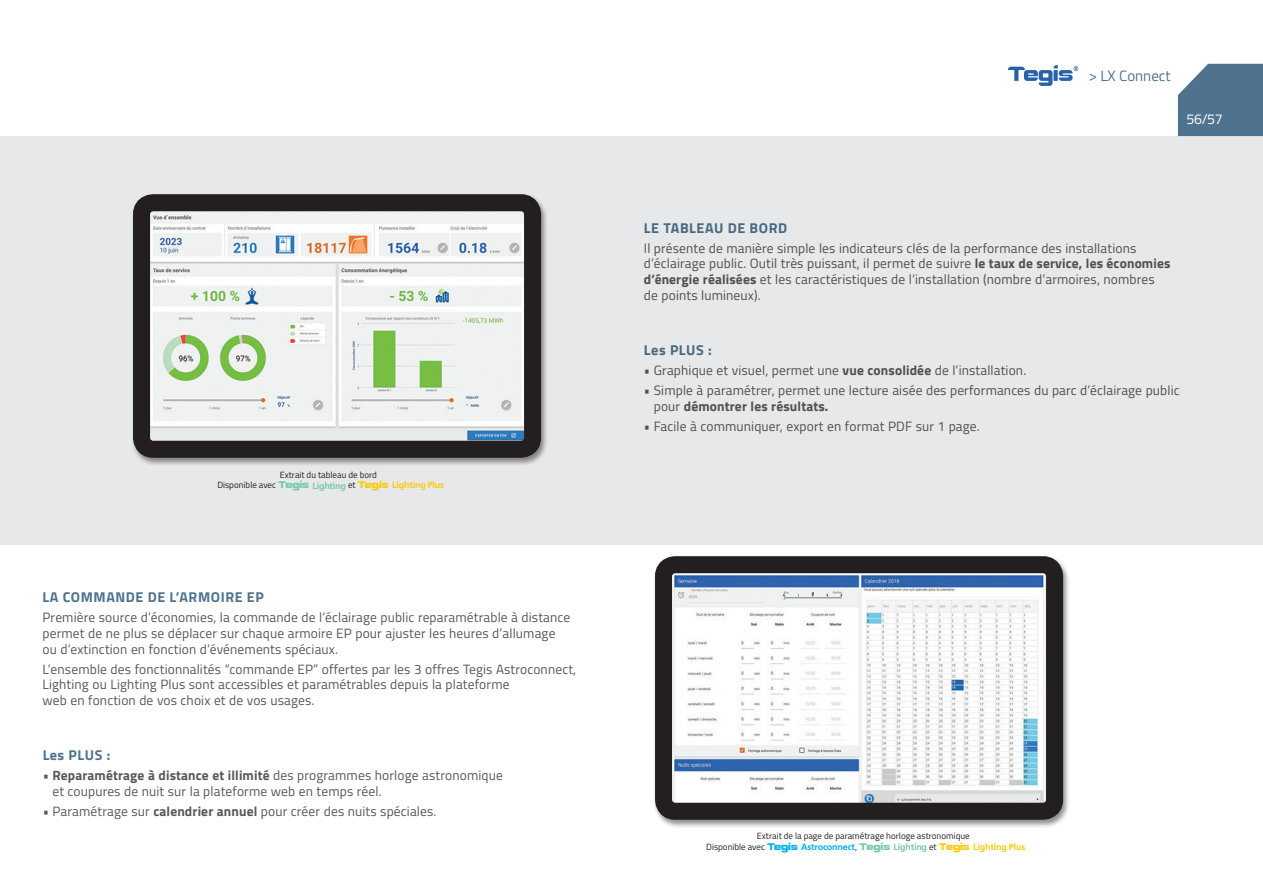
<style>
.page{position:relative;width:1263px;height:893px;background:#fff}
.page>*{position:absolute;margin:0;border:0;box-sizing:border-box;transform-origin:0 0}
.t1{font:15px "Titillium Web";color:#4f738e}
.t2{font:700 14.25px "Titillium Web";letter-spacing:.04em;color:#4f738e}
.t3{font:14.25px "Titillium Web";color:#fff}
.t4{font:13.5px/15.8px "Titillium Web";letter-spacing:.01em;color:#57585a}
.t5{font:9px/10.5px "Titillium Web";color:#231f20;text-align:center}
.s1{font-family:"Robotica";font-size:9.6px;color:#77c9ac}
.s2{font-family:"Frutiger";font-weight:700;color:#77c9ac}
.s3{font-family:"Robotica";font-size:9.6px;color:#feca0a}
.s4{font-family:"Frutiger";font-weight:700;color:#feca0a}
.s5{font-weight:700}
.s6{font-family:"Robotica";font-size:9.6px;color:#00aeef}
.s7{font-family:"Frutiger";font-weight:700;color:#00aeef}
</style>
<div class="page">
<div style="left:0;top:136px;width:1263px;height:408px;background:#e7e8e9"></div>
<svg style="left:1008px;top:65px;width:70px;height:21px"></svg>
<svg style="left:1178px;top:64px;width:85px;height:72px;background:#5c7d96"></svg>
<div style="left:130px;top:193px;width:418px;height:273px;background:#231f20;opacity:.5"></div>
<img style="left:151px;top:212px;width:372px;height:228px">
<div style="left:133px;top:194px;width:408px;height:264px;border:17px solid #231f20;border-radius:12px"></div>
<div style="left:652px;top:555px;width:418px;height:273px;background:#231f20;opacity:.5"></div>
<img style="left:673px;top:574px;width:372px;height:228px">
<div style="left:655px;top:556px;width:408px;height:264px;border:17px solid #231f20;border-radius:12px"></div>
<p class="t5" style="left:217px;top:469px;width:228px">Extrait du tableau de bord<br>Disponible avec <span class="s1">Tegis</span> <span class="s2">Lighting</span> et <span class="s3">Tegis</span> <span class="s4">Lighting Plus</span></p>
<p class="t2" style="left:43px;top:586px;width:223px">LA COMMANDE DE L’ARMOIRE EP</p>
<p class="t4" style="left:43px;top:609px;width:529px">Première source d’économies, la commande de l’éclairage public reparamétrable à distance permet de ne plus se déplacer sur chaque armoire EP pour ajuster les heures d’allumage ou d’extinction en fonction d’événements spéciaux.</p>
<p class="t4" style="left:43px;top:661px;width:535px">L’ensemble des fonctionnalités “commande EP” offertes par les 3 offres Tegis Astroconnect,<br>Lighting ou Lighting Plus sont accessibles et paramétrables depuis la plateforme<br>web en fonction de vos choix et de vos usages.</p>
<p class="t2" style="left:43px;top:744px;width:69px">Les PLUS :</p>
<p class="t4" style="left:52px;top:767px;width:452px;text-indent:-10px">• <span class="s5">Reparamétrage à distance et illimité</span> des programmes horloge astronomique et coupures de nuit sur la plateforme web en temps réel.</p>
<p class="t4" style="left:43px;top:803px;width:395px">• Paramétrage sur <span class="s5">calendrier annuel</span> pour créer des nuits spéciales.</p>
<p class="t1" style="left:1089px;top:64px;width:83px">&gt; LX Connect</p>
<p class="t3" style="left:1186px;top:108px;width:38px">56/57</p>
<p class="t2" style="left:644px;top:216px;width:145px">LE TABLEAU DE BORD</p>
<p class="t4" style="left:644px;top:240px;width:528px">Il présente de manière simple les indicateurs clés de la performance des installations d’éclairage public. Outil très puissant, il permet de suivre <span class="s5">le taux de service, les économies d’énergie réalisées</span> et les caractéristiques de l’installation (nombre d’armoires, nombres de points lumineux).</p>
<p class="t2" style="left:644px;top:339px;width:69px">Les PLUS :</p>
<p class="t4" style="left:644px;top:362px;width:384px">• Graphique et visuel, permet une <span class="s5">vue consolidée</span> de l’installation.</p>
<p class="t4" style="left:654px;top:382px;width:527px;text-indent:-10px">• Simple à paramétrer, permet une lecture aisée des performances du parc d’éclairage public pour <span class="s5">démontrer les résultats.</span></p>
<p class="t4" style="left:644px;top:418px;width:337px">• Facile à communiquer, export en format PDF sur 1 page.</p>
<p class="t5" style="left:706px;top:831px;width:321px">Extrait de la page de paramétrage horloge astronomique<br>Disponible avec <span class="s6">Tegis</span> <span class="s7">Astroconnect</span>, <span class="s1">Tegis</span> <span class="s2">Lighting</span> et <span class="s3">Tegis</span> <span class="s4">Lighting Plus</span></p>
</div>
